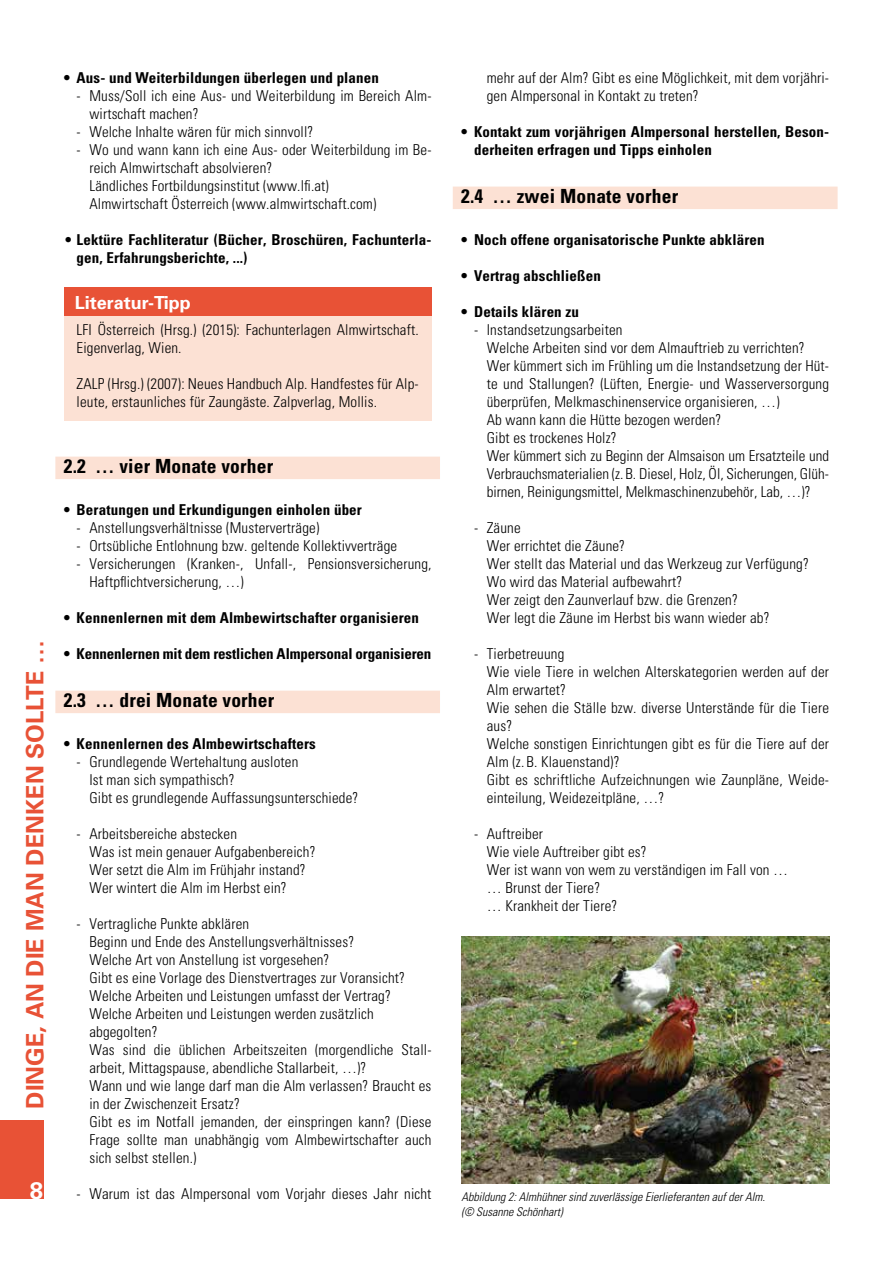
<style>
.page{position:relative;width:893px;height:1263px;background:#fff}
.page>*{position:absolute;margin:0;border:0;box-sizing:border-box;transform-origin:0 0}
.t1{font:700 24px "Univers";color:#e85236}
.t2{font:700 24px "Univers";color:#fff}
.t3{font:700 condensed 19.5px "Univers";letter-spacing:.01em;color:#000}
.t4{font:700 18px "Univers";color:#fff}
.t5{font:300 condensed 15px/18px "Univers";letter-spacing:.01em;color:#000}
.t6{font:700 condensed 15px/18px "Univers";letter-spacing:.01em;color:#000}
.t7{font:700 condensed 15px "Univers";letter-spacing:-.01em;color:#000}
.t8{font:italic 300 condensed 12px/14.4px "Univers";color:#000}
.s1{font-weight:300}
</style>
<div class="page">
<div style="left:0;top:1120px;width:43px;height:79px;background:#e85236"></div>
<div style="left:453px;top:187px;width:385px;height:22px;background:#fce1d4"></div>
<div style="left:55px;top:457px;width:385px;height:22px;background:#fce1d4"></div>
<div style="left:55px;top:691px;width:385px;height:22px;background:#fce1d4"></div>
<div style="left:64px;top:287px;width:367px;height:30px;background:#e85236"></div>
<div style="left:64px;top:317px;width:367px;height:104px;background:#fce1d4"></div>
<img style="left:461px;top:937px;width:368px;height:246px">
<h1 class="t1" style="left:20px;top:1108px;width:470px;rotate:-90deg">Dinge, an die man denken sollte …</h1>
<h1 class="t2" style="left:30px;top:1175px;width:15px">8</h1>
<p class="t5" style="left:487px;top:69px;width:344px">mehr auf der Alm? Gibt es eine Möglichkeit, mit dem vorjähri&shy;gen Almpersonal in Kontakt zu treten?</p>
<p class="t6" style="left:474px;top:122px;width:357px;text-indent:-13px">• Kontakt zum vorjährigen Almpersonal herstellen, Beson&shy;derheiten erfragen und Tipps einholen</p>
<h2 class="t3" style="left:461px;top:184px;width:218px">2.4 … zwei Monate vorher</h2>
<p class="t6" style="left:461px;top:230px;width:305px">• Noch offene organisatorische Punkte abklären</p>
<p class="t6" style="left:461px;top:266px;width:141px">• Vertrag abschließen</p>
<p class="t6" style="left:461px;top:302px;width:119px">• Details klären zu</p>
<p class="t5" style="left:487px;top:321px;width:344px;text-indent:-13px">- Instandsetzungsarbeiten<br>Welche Arbeiten sind vor dem Almauftrieb zu verrichten?<br>Wer kümmert sich im Frühling um die Instandsetzung der Hüt&shy;te und Stallungen? (Lüften, Energie- und Wasserversorgung überprüfen, Melkmaschinenservice organisieren, …)<br>Ab wann kann die Hütte bezogen werden?<br>Gibt es trockenes Holz?<br>Wer kümmert sich zu Beginn der Almsaison um Ersatzteile und Verbrauchsmaterialien (z.B. Diesel, Holz, Öl, Sicherungen, Glüh&shy;birnen, Reinigungsmittel, Melkmaschinenzubehör, Lab, …)?</p>
<p class="t5" style="left:487px;top:519px;width:324px;text-indent:-13px">- Zäune<br>Wer errichtet die Zäune?<br>Wer stellt das Material und das Werkzeug zur Verfügung?<br>Wo wird das Material aufbewahrt?<br>Wer zeigt den Zaunverlauf bzw. die Grenzen?<br>Wer legt die Zäune im Herbst bis wann wieder ab?</p>
<p class="t5" style="left:487px;top:645px;width:344px;text-indent:-13px">- Tierbetreuung<br>Wie viele Tiere in welchen Alterskategorien werden auf der Alm erwartet?<br>Wie sehen die Ställe bzw. diverse Unterstände für die Tiere aus?<br>Welche sonstigen Einrichtungen gibt es für die Tiere auf der Alm (z. B. Klauenstand)?<br>Gibt es schriftliche Aufzeichnungen wie Zaunpläne, Weide&shy;einteilung, Weidezeitpläne, …?</p>
<p class="t5" style="left:487px;top:825px;width:303px;text-indent:-13px">- Auftreiber<br>Wie viele Auftreiber gibt es?<br>Wer ist wann von wem zu verständigen im Fall von … … Brunst der Tiere?<br>… Krankheit der Tiere?</p>
<p class="t6" style="left:64px;top:68px;width:317px">• Aus- und Weiterbildungen überlegen und planen</p>
<p class="t5" style="left:89px;top:87px;width:344px;text-indent:-13px">- Muss/Soll ich eine Aus- und Weiterbildung im Bereich Alm&shy;wirtschaft machen?</p>
<p class="t5" style="left:77px;top:123px;width:238px">- Welche Inhalte wären für mich sinnvoll?</p>
<p class="t5" style="left:89px;top:141px;width:344px;text-indent:-13px">- Wo und wann kann ich eine Aus- oder Weiterbildung im Be&shy;reich Almwirtschaft absolvieren?<br>Ländliches Fortbildungsinstitut (www.lfi.at)<br>Almwirtschaft Österreich (www.almwirtschaft.com)</p>
<p class="t6" style="left:77px;top:230px;width:356px;text-indent:-13px"><span class="s1">•</span> Lektüre Fachliteratur (Bücher, Broschüren, Fachunterla&shy;gen, Erfahrungsberichte, ...)</p>
<p class="t4" style="left:75px;top:291px;width:118px">Literatur-Tipp</p>
<p class="t5" style="left:77px;top:321px;width:344px">LFI Österreich (Hrsg.) (2015): Fachunterlagen Almwirtschaft.<br>Eigenverlag, Wien.</p>
<p class="t5" style="left:77px;top:375px;width:344px">ZALP (Hrsg.) (2007): Neues Handbuch Alp. Handfestes für Alp&shy;leute, erstaunliches für Zaungäste. Zalpverlag, Mollis.</p>
<h2 class="t3" style="left:64px;top:454px;width:211px">2.2 … vier Monate vorher</h2>
<p class="t6" style="left:64px;top:500px;width:300px">• Beratungen und Erkundigungen einholen über</p>
<p class="t5" style="left:77px;top:519px;width:244px">- Anstellungsverhältnisse (Musterverträge)</p>
<p class="t5" style="left:77px;top:537px;width:322px">- Ortsübliche Entlohnung bzw. geltende Kollektivverträge</p>
<p class="t5" style="left:89px;top:555px;width:344px;text-indent:-13px">- Versicherungen (Kranken-, Unfall-, Pensionsversicherung,<br>Haftpflichtversicherung, …)</p>
<p class="t6" style="left:64px;top:608px;width:357px">• Kennenlernen mit dem Almbewirtschafter organisieren</p>
<p class="t7" style="left:64px;top:645px;width:369px">• Kennenlernen mit dem restlichen Almpersonal organisieren</p>
<h2 class="t3" style="left:64px;top:688px;width:212px">2.3 … drei Monate vorher</h2>
<p class="t6" style="left:64px;top:734px;width:254px">• Kennenlernen des Almbewirtschafters</p>
<p class="t5" style="left:89px;top:753px;width:270px;text-indent:-13px">- Grundlegende Wertehaltung ausloten<br>Ist man sich sympathisch?<br>Gibt es grundlegende Auffassungsunterschiede?</p>
<p class="t5" style="left:89px;top:825px;width:228px;text-indent:-13px">- Arbeitsbereiche abstecken<br>Was ist mein genauer Aufgabenbereich?<br>Wer setzt die Alm im Frühjahr instand?<br>Wer wintert die Alm im Herbst ein?</p>
<p class="t5" style="left:89px;top:915px;width:344px;text-indent:-13px">- Vertragliche Punkte abklären<br>Beginn und Ende des Anstellungsverhältnisses?<br>Welche Art von Anstellung ist vorgesehen?<br>Gibt es eine Vorlage des Dienstvertrages zur Voransicht?<br>Welche Arbeiten und Leistungen umfasst der Vertrag?<br>Welche Arbeiten und Leistungen werden zusätzlich abgegolten?<br>Was sind die üblichen Arbeitszeiten (morgendliche Stall&shy;arbeit, Mittagspause, abendliche Stallarbeit, …)?<br>Wann und wie lange darf man die Alm verlassen? Braucht es in der Zwischenzeit Ersatz?<br>Gibt es im Notfall jemanden, der einspringen kann? (Diese Frage sollte man unabhängig vom Almbewirtschafter auch sich selbst stellen.)</p>
<p class="t5" style="left:77px;top:1185px;width:356px">- Warum ist das Almpersonal vom Vorjahr dieses Jahr nicht</p>
<p class="t8" style="left:461px;top:1190px;width:305px">Abbildung 2: Almhühner sind zuverlässige Eierlieferanten auf der Alm. (© Susanne Schönhart)</p>
</div>
